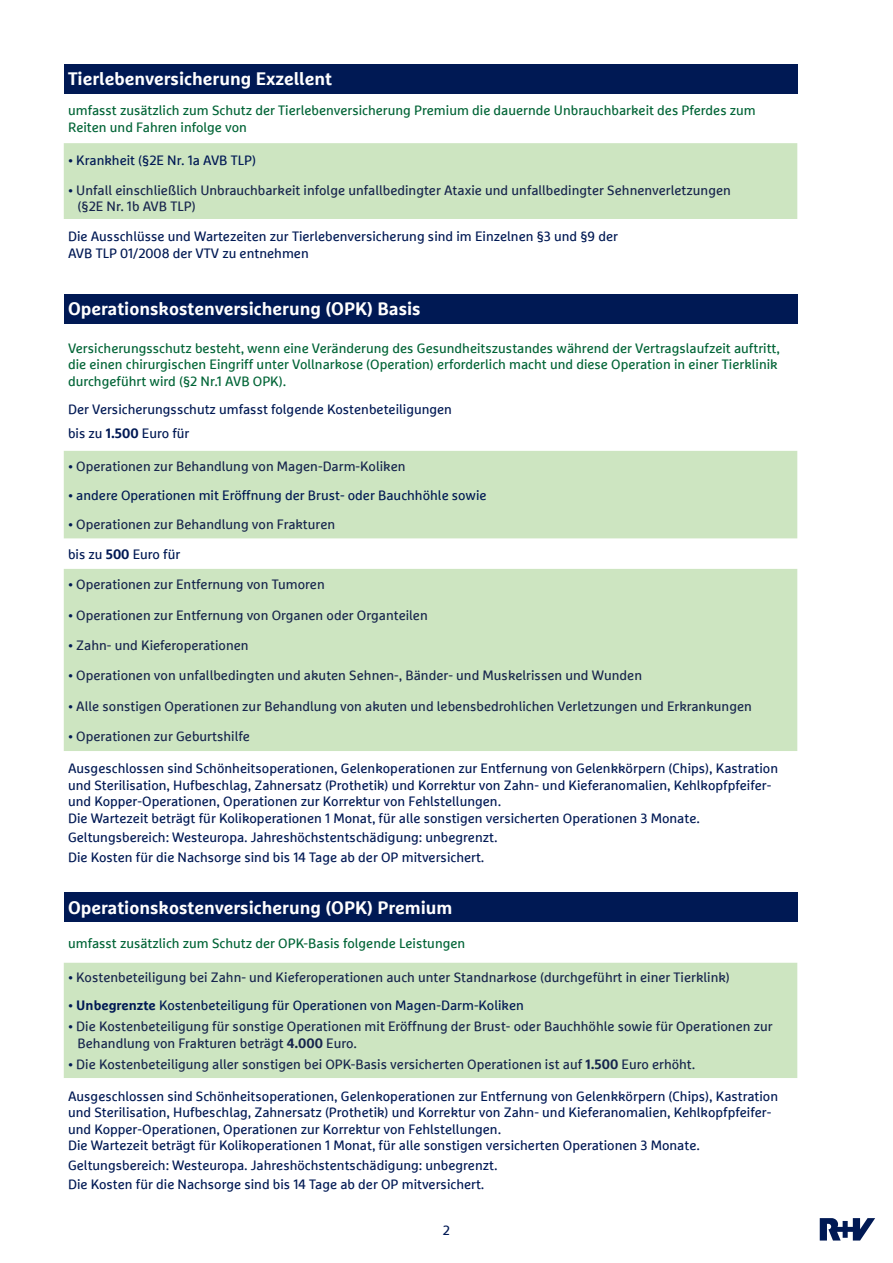
<style>
.page{position:relative;width:893px;height:1263px;background:#fff}
.page>*{position:absolute;margin:0;border:0;box-sizing:border-box;transform-origin:0 0}
.t1{font:700 18px "Marselisfor Ru V";color:#fff}
.t2{font:13.5px/16.5px "Marselisfor Ru V";color:#001954}
.t3{font:13.5px/16.5px "Marselisfor Ru V";color:#17254d}
.t4{font:13.5px/16.5px "Marselisfor Ru V";color:#006436}
.s1{color:#001954}
.s2{font-weight:700}
</style>
<div class="page">
<div style="left:64px;top:64px;width:733px;height:30px;background:#001954"></div>
<div style="left:64px;top:143px;width:733px;height:76px;background:#cde5c1"></div>
<div style="left:64px;top:294px;width:733px;height:30px;background:#001954"></div>
<svg style="left:64px;top:451px;width:733px;height:300px;background:#d2e7c7"></svg>
<div style="left:64px;top:892px;width:733px;height:30px;background:#001954"></div>
<div style="left:64px;top:963px;width:733px;height:115px;background:#cde5c1"></div>
<svg style="left:820px;top:1218px;width:55px;height:22px"></svg>
<h1 class="t1" style="left:68px;top:67px;width:265px">Tierlebenversicherung Exzellent</h1>
<p class="t4" style="left:68px;top:102px;width:689px">umfasst zusätzlich zum Schutz der Tierlebenversicherung Premium die dauernde Unbrauchbarkeit des Pferdes zum<br>Reiten und Fahren infolge von</p>
<p class="t2" style="left:68px;top:152px;width:189px">• Krankheit (§2E Nr. 1a AVB TLP)</p>
<p class="t3" style="left:78px;top:182px;width:655px;text-indent:-10px"><span class="s1">•</span> Unfall einschließlich Unbrauchbarkeit infolge unfallbedingter Ataxie und unfallbedingter Sehnenverletzungen (§2E Nr. 1b AVB TLP)</p>
<p class="t2" style="left:68px;top:228px;width:551px">Die Ausschlüsse und Wartezeiten zur Tierlebenversicherung sind im Einzelnen §3 und §9 der<br>AVB TLP 01/2008 der VTV zu entnehmen</p>
<h1 class="t1" style="left:68px;top:297px;width:354px">Operationskostenversicherung (OPK) Basis</h1>
<p class="t4" style="left:68px;top:339px;width:713px">Versicherungsschutz besteht, wenn eine Veränderung des Gesundheitszustandes während der Vertragslaufzeit auftritt, die einen chirurgischen Eingriff unter Vollnarkose (Operation) erforderlich macht und diese Operation in einer Tierklinik durchgeführt wird (§2 Nr.1 AVB OPK).</p>
<p class="t2" style="left:68px;top:397px;width:386px;line-height:24px">Der Versicherungsschutz umfasst folgende Kostenbeteiligungen bis zu <span class="s2">1.500</span> Euro für</p>
<p class="t3" style="left:68px;top:458px;width:339px"><span class="s1">•</span> Operationen zur Behandlung von Magen-Darm-Koliken</p>
<p class="t2" style="left:68px;top:487px;width:420px">• andere Operationen mit Eröffnung der Brust- oder Bauchhöhle sowie</p>
<p class="t3" style="left:68px;top:516px;width:269px"><span class="s1">•</span> Operationen zur Behandlung von Frakturen</p>
<p class="t2" style="left:68px;top:546px;width:114px">bis zu <span class="s2">500</span> Euro für</p>
<p class="t3" style="left:68px;top:576px;width:258px"><span class="s1">•</span> Operationen zur Entfernung von Tumoren</p>
<p class="t3" style="left:68px;top:606px;width:361px"><span class="s1">•</span> Operationen zur Entfernung von Organen oder Organteilen</p>
<p class="t3" style="left:68px;top:637px;width:182px"><span class="s1">•</span> Zahn- und Kieferoperationen</p>
<p class="t3" style="left:68px;top:667px;width:576px"><span class="s1">•</span> Operationen von unfallbedingten und akuten Sehnen-, Bänder- und Muskelrissen und Wunden</p>
<p class="t3" style="left:68px;top:697px;width:685px"><span class="s1">•</span> Alle sonstigen Operationen zur Behandlung von akuten und lebensbedrohlichen Verletzungen und Erkrankungen</p>
<p class="t3" style="left:68px;top:728px;width:183px"><span class="s1">•</span> Operationen zur Geburtshilfe</p>
<p class="t2" style="left:68px;top:760px;width:712px">Ausgeschlossen sind Schönheitsoperationen, Gelenkoperationen zur Entfernung von Gelenkkörpern (Chips), Kastration und Sterilisation, Hufbeschlag, Zahnersatz (Prothetik) und Korrektur von Zahn- und Kieferanomalien, Kehlkopfpfeifer&shy;und Kopper-Operationen, Operationen zur Korrektur von Fehlstellungen.<br>Die Wartezeit beträgt für Kolikoperationen 1 Monat, für alle sonstigen versicherten Operationen 3 Monate.</p>
<p class="t2" style="left:68px;top:828px;width:431px;line-height:19.5px">Geltungsbereich: Westeuropa. Jahreshöchstentschädigung: unbegrenzt.<br>Die Kosten für die Nachsorge sind bis 14 Tage ab der OP mitversichert.</p>
<h1 class="t1" style="left:68px;top:896px;width:386px">Operationskostenversicherung (OPK) Premium</h1>
<p class="t4" style="left:68px;top:935px;width:399px">umfasst zusätzlich zum Schutz der OPK-Basis folgende Leistungen</p>
<p class="t3" style="left:68px;top:969px;width:663px"><span class="s1">•</span> Kostenbeteiligung bei Zahn- und Kieferoperationen auch unter Standnarkose (durchgeführt in einer Tierklink)</p>
<p class="t2" style="left:68px;top:997px;width:457px">• <span class="s2">Unbegrenzte</span> Kostenbeteiligung für Operationen von Magen-Darm-Koliken</p>
<p class="t3" style="left:78px;top:1018px;width:697px;text-indent:-10px"><span class="s1">•</span> Die Kostenbeteiligung für sonstige Operationen mit Eröffnung der Brust- oder Bauchhöhle sowie für Operationen zur<br>Behandlung von Frakturen beträgt <span class="s2">4.000</span> Euro.</p>
<p class="t3" style="left:68px;top:1055px;width:629px"><span class="s1">•</span> Die Kostenbeteiligung aller sonstigen bei OPK-Basis versicherten Operationen ist auf <span class="s2">1.500</span> Euro erhöht.</p>
<p class="t2" style="left:68px;top:1087px;width:712px">Ausgeschlossen sind Schönheitsoperationen, Gelenkoperationen zur Entfernung von Gelenkkörpern (Chips), Kastration und Sterilisation, Hufbeschlag, Zahnersatz (Prothetik) und Korrektur von Zahn- und Kieferanomalien, Kehlkopfpfeifer&shy;und Kopper-Operationen, Operationen zur Korrektur von Fehlstellungen.<br>Die Wartezeit beträgt für Kolikoperationen 1 Monat, für alle sonstigen versicherten Operationen 3 Monate.</p>
<p class="t2" style="left:68px;top:1155px;width:431px;line-height:19.5px">Geltungsbereich: Westeuropa. Jahreshöchstentschädigung: unbegrenzt.<br>Die Kosten für die Nachsorge sind bis 14 Tage ab der OP mitversichert.</p>
<p class="t2" style="left:443px;top:1222px;width:9px">2</p>
</div>
